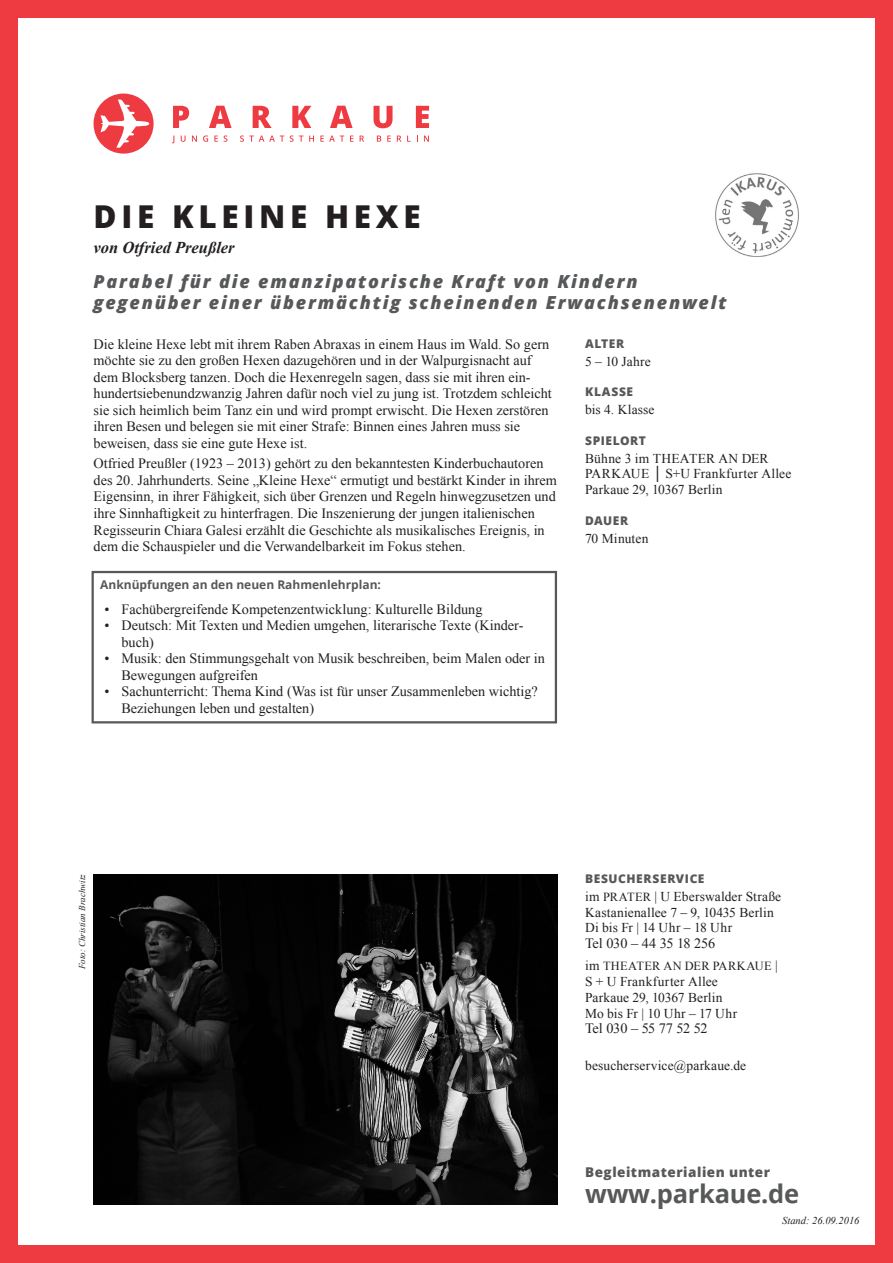
<style>
.page{position:relative;width:893px;height:1263px;background:#fff}
.page>*{position:absolute;margin:0;border:0;box-sizing:border-box;transform-origin:0 0}
.t1{font:800 31.5px "Open Sans";letter-spacing:.15em;color:#231f20}
.t2{font:700 25.5px "Open Sans";letter-spacing:-.01em;color:#57585a}
.t3{font:italic 800 18px/21px "Open Sans";letter-spacing:.1em;color:#57585a}
.t4{font:italic 700 16.5px "Times New Roman";color:#231f20}
.t5{font:14.25px/16.5px "Times New Roman";color:#231f20}
.t6{font:14.25px "Times New Roman";letter-spacing:-.02em;color:#231f20}
.t7{font:13.5px/15.8px "Times New Roman";letter-spacing:.015em;color:#231f20}
.t8{font:800 13.5px "Open Sans";letter-spacing:.04em;color:#57585a}
.t9{font:12.3px "Times New Roman";letter-spacing:.025em;color:#231f20}
.t10{font:800 12px "Open Sans";letter-spacing:.05em;color:#57585a}
.t11{font:700 12px "Open Sans";color:#57585a}
.t12{font:italic 10.5px "Times New Roman";color:#231f20}
.t13{font:italic 9px "Times New Roman";color:#231f20}
.s1{font-size:12.3px}
.s2{font-size:13.5px}
</style>
<div class="page">
<div style="left:0;top:0;width:893px;height:17px;background:#ee3a41"></div>
<div style="left:0;top:1246px;width:893px;height:17px;background:#ee3a41"></div>
<div style="left:876px;top:0;width:17px;height:1263px;background:#ee3a41"></div>
<div style="left:0;top:0;width:17px;height:1263px;background:#ee3a41"></div>
<svg style="left:173px;top:106px;width:16px;height:22px"></svg>
<svg style="left:209px;top:106px;width:23px;height:22px"></svg>
<svg style="left:253px;top:106px;width:19px;height:22px"></svg>
<svg style="left:292px;top:106px;width:19px;height:22px"></svg>
<svg style="left:330px;top:106px;width:23px;height:22px"></svg>
<svg style="left:374px;top:106px;width:19px;height:22px"></svg>
<svg style="left:416px;top:106px;width:13px;height:22px"></svg>
<svg style="left:181px;top:136px;width:5px;height:6px"></svg>
<svg style="left:192px;top:136px;width:5px;height:6px"></svg>
<svg style="left:203px;top:135px;width:5px;height:7px"></svg>
<svg style="left:214px;top:136px;width:4px;height:6px"></svg>
<svg style="left:224px;top:135px;width:3px;height:7px"></svg>
<svg style="left:240px;top:135px;width:44px;height:7px"></svg>
<svg style="left:290px;top:135px;width:13px;height:7px"></svg>
<svg style="left:309px;top:136px;width:5px;height:6px"></svg>
<svg style="left:320px;top:136px;width:24px;height:6px"></svg>
<svg style="left:350px;top:136px;width:3px;height:6px"></svg>
<svg style="left:360px;top:136px;width:4px;height:6px"></svg>
<svg style="left:377px;top:136px;width:4px;height:6px"></svg>
<svg style="left:387px;top:136px;width:4px;height:6px"></svg>
<svg style="left:397px;top:136px;width:4px;height:6px"></svg>
<svg style="left:407px;top:136px;width:4px;height:6px"></svg>
<svg style="left:424px;top:136px;width:5px;height:6px"></svg>
<div style="left:94px;top:94px;width:60px;height:60px;background:#ee3a41;border-radius:50%"></div>
<svg style="left:100px;top:99px;width:49px;height:49px"></svg>
<img style="left:94px;top:874px;width:463px;height:331px">
<div style="left:92px;top:571px;width:465px;height:152px;border:2px solid #57585a"></div>
<img style="left:715px;top:173px;width:84px;height:84px">
<h1 class="t1" style="left:94px;top:193px;width:329px">DIE KLEINE HEXE</h1>
<p class="t4" style="left:94px;top:236px;width:143px">von Otfried Preußler</p>
<p class="t3" style="left:94px;top:270px;width:635px">Parabel für die emanzipatorische Kraft von Kindern gegenüber einer übermächtig scheinenden Erwachsenenwelt</p>
<p class="t5" style="left:94px;top:335px;width:460px">Die kleine Hexe lebt mit ihrem Raben Abraxas in einem Haus im Wald. So gern möchte sie zu den großen Hexen dazugehören und in der Walpurgisnacht auf dem Blocksberg tanzen. Doch die Hexenregeln sagen, dass sie mit ihren ein&shy;hundertsiebenundzwanzig Jahren dafür noch viel zu jung ist. Trotzdem schleicht sie sich heimlich beim Tanz ein und wird prompt erwischt. Die Hexen zerstören ihren Besen und belegen sie mit einer Strafe: Binnen eines Jahren muss sie beweisen, dass sie eine gute Hexe ist.</p>
<p class="t5" style="left:94px;top:455px;width:465px">Otfried Preußler (1923 – 2013) gehört zu den bekanntesten Kinderbuchautoren des 20. Jahrhunderts. Seine „Kleine Hexe“ ermutigt und bestärkt Kinder in ihrem Eigensinn, in ihrer Fähigkeit, sich über Grenzen und Regeln hinwegzusetzen und ihre Sinnhaftigkeit zu hinterfragen. Die Inszenierung der jungen italienischen Regisseurin Chiara Galesi erzählt die Geschichte als musikalisches Ereignis, in dem die Schauspieler und die Verwandelbarkeit im Fokus stehen.</p>
<p class="t11" style="left:100px;top:576px;width:282px">Anknüpfungen an den neuen Rahmenlehrplan:</p>
<p class="t5" style="left:104px;top:600px;width:380px">• Fachübergreifende Kompetenzentwicklung: Kulturelle Bildung</p>
<p class="t5" style="left:121px;top:617px;width:403px;text-indent:-17px">• Deutsch: Mit Texten und Medien umgehen, literarische Texte (Kinder&shy;buch)</p>
<p class="t5" style="left:121px;top:650px;width:425px;text-indent:-17px">• Musik: den Stimmungsgehalt von Musik beschreiben, beim Malen oder in<br>Bewegungen aufgreifen</p>
<p class="t5" style="left:121px;top:683px;width:418px;text-indent:-17px">• Sachunterricht: Thema Kind (Was ist für unser Zusammenleben wichtig?<br>Beziehungen leben und gestalten)</p>
<p class="t10" style="left:585px;top:334px;width:41px">ALTER</p>
<p class="t7" style="left:585px;top:353px;width:67px">5 – 10 Jahre</p>
<p class="t10" style="left:585px;top:383px;width:50px">KLASSE</p>
<p class="t7" style="left:585px;top:402px;width:71px">bis 4. Klasse</p>
<p class="t10" style="left:585px;top:431px;width:62px">SPIELORT</p>
<p class="t7" style="left:585px;top:450px;width:208px">Bühne 3 im THEATER AN DER<br>PARKAUE │ S+U Frankfurter Allee<br>Parkaue 29, 10367 Berlin</p>
<p class="t10" style="left:585px;top:511px;width:45px">DAUER</p>
<p class="t7" style="left:585px;top:530px;width:65px">70 Minuten</p>
<p class="t13" style="left:76px;top:969px;width:97px;rotate:-90deg">Foto: Christian Brachwitz</p>
<p class="t10" style="left:585px;top:869px;width:121px">BESUCHERSERVICE</p>
<p class="t7" style="left:585px;top:888px;width:198px">im <span class="s1">PRATER</span> | U Eberswalder Straße<br>Kastanienallee 7 – 9, 10435 Berlin<br>Di bis Fr | 14 Uhr – 18 Uhr</p>
<p class="t5" style="left:585px;top:935px;width:132px">Tel 030 – 44 35 18 256</p>
<p class="t9" style="left:585px;top:958px;width:194px"><span class="s2">im</span> THEATER AN DER PARKAUE <span class="s2">|</span></p>
<p class="t7" style="left:585px;top:973px;width:154px">S + U Frankfurter Allee<br>Parkaue 29, 10367 Berlin<br>Mo bis Fr | 10 Uhr – 17 Uhr</p>
<p class="t6" style="left:585px;top:1019px;width:124px">Tel 030 – 55 77 52 52</p>
<p class="t7" style="left:585px;top:1058px;width:163px">besucherservice@parkaue.de</p>
<p class="t8" style="left:585px;top:1162px;width:187px">Begleitmaterialien unter</p>
<h2 class="t2" style="left:585px;top:1176px;width:216px">www.parkaue.de</h2>
<p class="t12" style="left:782px;top:1213px;width:79px">Stand: 26.09.2016</p>
</div>
